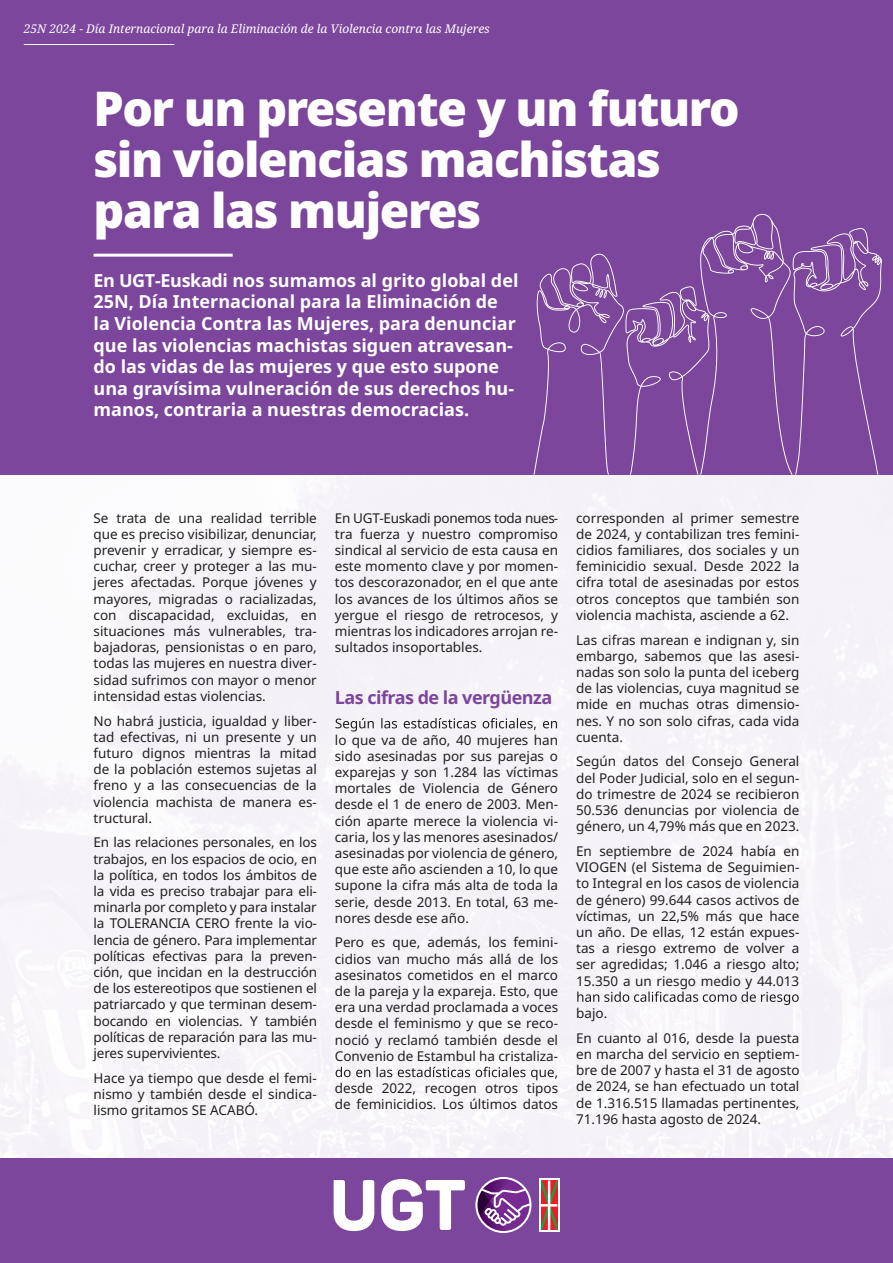
<style>
.page{position:relative;width:893px;height:1263px;background:#fff}
.page>*{position:absolute;margin:0;border:0;box-sizing:border-box;transform-origin:0 0}
.t1{font:900 48px/51px "Noto Sans";letter-spacing:-.03em;color:#fff}
.t2{font:700 18px/21.6px "Noto Sans";color:#fff}
.t3{font:700 18px "Noto Sans";letter-spacing:-.03em;color:#7b469b}
.t4{font:13.5px/16.2px "Noto Sans";color:#231f20;text-align:justify}
.t5{font:italic 12px "Noto Serif";color:#fff}
</style>
<div class="page">
<div style="left:0;top:475px;width:893px;height:684px;background:#f6f3f8"></div>
<div style="left:0;top:0;width:893px;height:475px;background:#7b469b"></div>
<svg style="left:336px;top:718px;width:221px;height:13px"></svg>
<svg style="left:336px;top:1067px;width:221px;height:13px"></svg>
<svg style="left:577px;top:991px;width:222px;height:14px"></svg>
<div style="left:0;top:1159px;width:893px;height:104px;background:#7b469b"></div>
<hr style="left:24px;top:44px;width:150px;height:1px;background:#fff">
<hr style="left:94px;top:254px;width:139px;height:3px;background:#fff">
<svg style="left:533px;top:214px;width:349px;height:261px"></svg>
<svg style="left:475px;top:1177px;width:56px;height:56px"></svg>
<svg style="left:334px;top:1180px;width:40px;height:51px"></svg>
<svg style="left:381px;top:1179px;width:84px;height:52px"></svg>
<svg style="left:539px;top:1178px;width:20px;height:54px"></svg>
<svg style="left:541px;top:1180px;width:16px;height:50px"></svg>
<p class="t5" style="left:24px;top:20px;width:468px">25N 2024 - Día Internacional para la Eliminación de la Violencia contra las Mujeres</p>
<h1 class="t1" style="left:94px;top:83px;width:648px">Por un presente y un futuro sin violencias machistas para las mujeres</h1>
<p class="t2" style="left:94px;top:270px;width:426px">En UGT-Euskadi nos sumamos al grito global del 25N, Día Internacional para la Eliminación de la Violencia Contra las Mujeres, para denunciar que las violencias machistas siguen atravesan&shy;do las vidas de las mujeres y que esto supone una gravísima vulneración de sus derechos hu&shy;manos, contraria a nuestras democracias.</p>
<p class="t4" style="left:94px;top:510px;width:225px">Se trata de una realidad terrible que es preciso visibilizar, denunciar, prevenir y erradicar, y siempre es&shy;cuchar, creer y proteger a las mu&shy;jeres afectadas. Porque jóvenes y mayores, migradas o racializadas, con discapacidad, excluidas, en situaciones más vulnerables, tra&shy;bajadoras, pensionistas o en paro, todas las mujeres en nuestra diver&shy;sidad sufrimos con mayor o menor intensidad estas violencias.</p>
<p class="t4" style="left:94px;top:713px;width:225px">No habrá justicia, igualdad y liber&shy;tad efectivas, ni un presente y un futuro dignos mientras la mitad de la población estemos sujetas al freno y a las consecuencias de la violencia machista de manera es&shy;tructural.</p>
<p class="t4" style="left:94px;top:835px;width:225px">En las relaciones personales, en los trabajos, en los espacios de ocio, en la política, en todos los ámbitos de la vida es preciso trabajar para eli&shy;minarla por completo y para instalar la TOLERANCIA CERO frente la vio&shy;lencia de género. Para implementar políticas efectivas para la preven&shy;ción, que incidan en la destrucción de los estereotipos que sostienen el patriarcado y que terminan desem&shy;bocando en violencias. Y también políticas de reparación para las mu&shy;jeres supervivientes.</p>
<p class="t4" style="left:94px;top:1070px;width:225px">Hace ya tiempo que desde el femi&shy;nismo y también desde el sindica&shy;lismo gritamos SE ACABÓ.</p>
<p class="t4" style="left:335px;top:510px;width:225px">En UGT-Euskadi ponemos toda nues&shy;tra fuerza y nuestro compromiso sindical al servicio de esta causa en este momento clave y por momen&shy;tos descorazonador, en el que ante los avances de los últimos años se yergue el riesgo de retrocesos, y mientras los indicadores arrojan re&shy;sultados insoportables.</p>
<h2 class="t3" style="left:335px;top:684px;width:219px">Las cifras de la vergüenza</h2>
<p class="t4" style="left:335px;top:732px;width:225px">lo que va de año, 40 mujeres han sido asesinadas por sus parejas o exparejas y son 1.284 las víctimas mortales de Violencia de Género desde el 1 de enero de 2003. Men&shy;ción aparte merece la violencia vi&shy;caria, los y las menores asesinados/ asesinadas por violencia de género, que este año ascienden a 10, lo que supone la cifra más alta de toda la serie, desde 2013. En total, 63 me&shy;nores desde ese año.</p>
<p class="t4" style="left:335px;top:935px;width:225px">Pero es que, además, los femini&shy;cidios van mucho más allá de los asesinatos cometidos en el marco de la pareja y la expareja. Esto, que era una verdad proclamada a voces desde el feminismo y que se reco&shy;noció y reclamó también desde el Convenio de Estambul ha cristaliza-</p>
<p class="t4" style="left:335px;top:1080px;width:225px">desde 2022, recogen otros tipos de feminicidios. Los últimos datos</p>
<p class="t4" style="left:576px;top:510px;width:225px">corresponden al primer semestre de 2024, y contabilizan tres femini&shy;cidios familiares, dos sociales y un feminicidio sexual. Desde 2022 la cifra total de asesinadas por estos otros conceptos que también son violencia machista, asciende a 62.</p>
<p class="t4" style="left:576px;top:632px;width:225px">Las cifras marean e indignan y, sin embargo, sabemos que las asesi&shy;nadas son solo la punta del iceberg de las violencias, cuya magnitud se mide en muchas otras dimensio&shy;nes. Y no son solo cifras, cada vida cuenta.</p>
<p class="t4" style="left:576px;top:754px;width:225px">Según datos del Consejo General del Poder Judicial, solo en el segun&shy;do trimestre de 2024 se recibieron 50.536 denuncias por violencia de género, un 4,79% más que en 2023.</p>
<p class="t4" style="left:576px;top:843px;width:225px">En septiembre de 2024 había en VIOGEN (el Sistema de Seguimien&shy;to Integral en los casos de violencia de género) 99.644 casos activos de víctimas, un 22,5% más que hace un año. De ellas, 12 están expues&shy;tas a riesgo extremo de volver a ser agredidas; 1.046 a riesgo alto; 15.350 a un riesgo medio y 44.013</p>
<p class="t4" style="left:576px;top:1001px;width:225px;line-height:24.8px">bajo.<br>En cuanto al 016, desde la puesta</p>
<p class="t4" style="left:576px;top:1046px;width:225px">en marcha del servicio en septiem&shy;bre de 2007 y hasta el 31 de agosto de 2024, se han efectuado un total de 1.316.515 llamadas pertinentes, 71.196 hasta agosto de 2024.</p>
</div>
